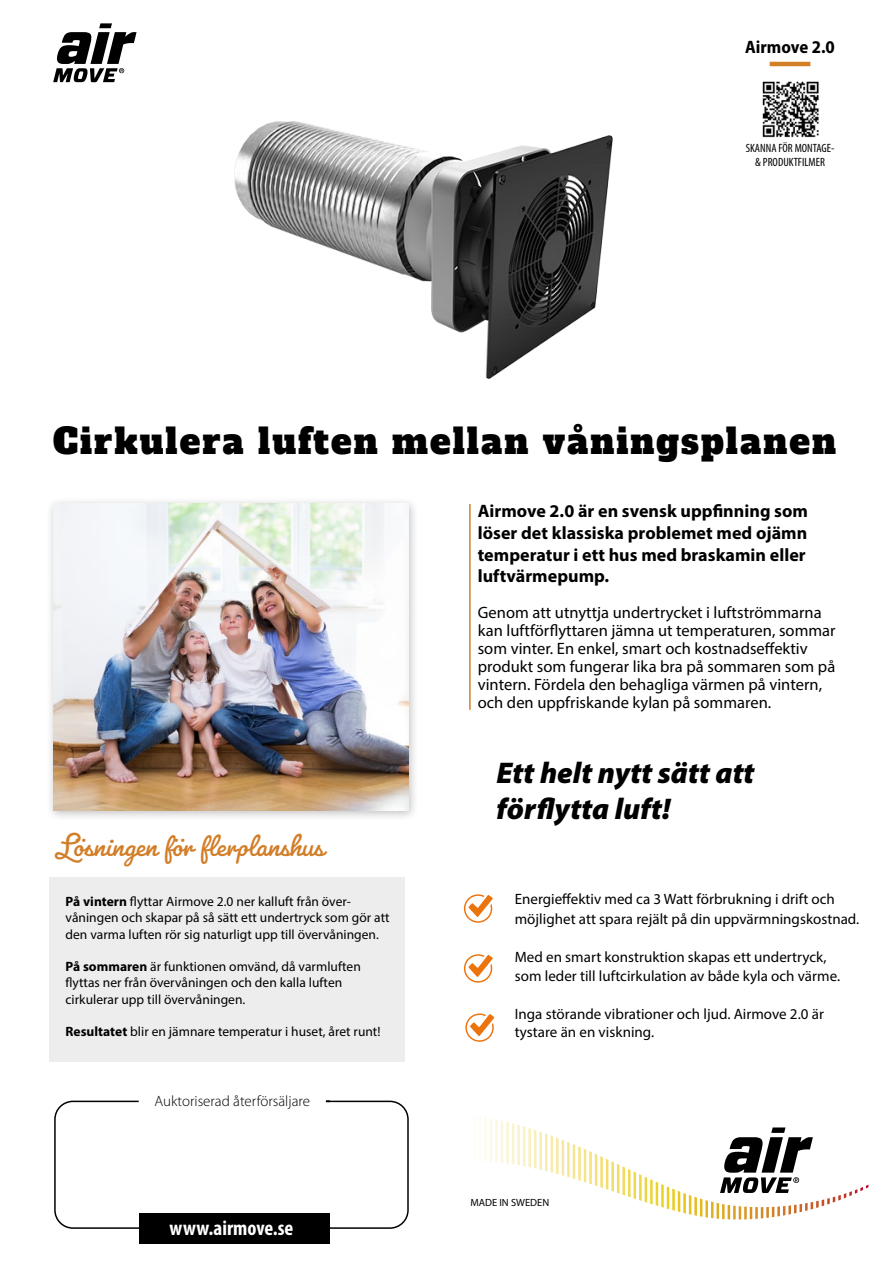
<style>
.page{position:relative;width:893px;height:1263px;background:#fff}
.page>*{position:absolute;margin:0;border:0;box-sizing:border-box;transform-origin:0 0}
.t1{font:34.5px "Alfa Slab One";letter-spacing:.06em;color:#000}
.t2{font:33px "Pacifico";color:#d27e28}
.t3{font:italic 900 30px/36px "Myriad Pro";color:#000}
.t4{font:700 condensed 21px "Myriad Pro";color:#fff}
.t5{font:700 18px/21.6px "Myriad Pro";color:#000}
.t6{font:700 semi-condensed 18px "Myriad Pro";color:#000}
.t7{font:16.5px/18px "Myriad Pro";color:#000}
.t8{font:15px/19.8px "Myriad Pro";color:#000}
.t9{font:300 15px "Myriad Pro";color:#000}
.t10{font:13.5px/16.2px "Myriad Pro";color:#000}
.t11{font:condensed 12px/14.4px "Myriad Pro";color:#000;text-align:center}
.t12{font:10.5px "Myriad Pro";color:#000}
.s1{font-weight:700}
</style>
<div class="page">
<div style="left:49px;top:878px;width:356px;height:184px;background:#eeeded"></div>
<div style="left:45px;top:497px;width:374px;height:324px;background:#000;opacity:.25"></div>
<img style="left:53px;top:504px;width:356px;height:306px">
<hr style="left:469px;top:504px;width:2px;height:206px;background:#d27f28">
<svg style="left:53px;top:23px;width:84px;height:59px"></svg>
<hr style="left:770px;top:62px;width:40px;height:4px;background:#d27f28">
<svg style="left:464px;top:894px;width:29px;height:29px"></svg>
<svg style="left:464px;top:954px;width:29px;height:28px"></svg>
<svg style="left:465px;top:1013px;width:30px;height:29px"></svg>
<svg style="left:479px;top:1117px;width:389px;height:102px"></svg>
<svg style="left:54px;top:1100px;width:355px;height:129px"></svg>
<div style="left:139px;top:1214px;width:191px;height:30px;background:#000"></div>
<img style="left:234px;top:121px;width:378px;height:257px">
<img style="left:762px;top:81px;width:57px;height:57px">
<h3 class="t6" style="left:745px;top:37px;width:91px">Airmove 2.0</h3>
<p class="t11" style="left:746px;top:140px;width:90px">SKANNA FÖR MONTAGE-&amp; PRODUKTFILMER</p>
<h1 class="t1" style="left:53px;top:412px;width:784px">Cirkulera luften mellan våningsplanen</h1>
<h3 class="t5" style="left:478px;top:500px;width:332px">Airmove 2.0 är en svensk uppfinning som löser det klassiska problemet med ojämn temperatur i ett hus med braskamin eller luftvärmepump.</h3>
<p class="t7" style="left:478px;top:603px;width:359px">Genom att utnyttja undertrycket i luftströmmarna kan luftförflyttaren jämna ut temperaturen, sommar som vinter. En enkel, smart och kostnadseffektiv produkt som fungerar lika bra på sommaren som på vintern. Fördela den behagliga värmen på vintern, och den uppfriskande kylan på sommaren.</p>
<h2 class="t2" style="left:53px;top:825px;width:272px">Lösningen för flerplanshus</h2>
<p class="t10" style="left:66px;top:893px;width:326px"><span class="s1">På vintern</span> flyttar Airmove 2.0 ner kalluft från över&shy;våningen och skapar på så sätt ett undertryck som gör att den varma luften rör sig naturligt upp till övervåningen.</p>
<p class="t10" style="left:66px;top:958px;width:297px"><span class="s1">På sommaren</span> är funktionen omvänd, då varmluften flyttas ner från övervåningen och den kalla luften cirkulerar upp till övervåningen.</p>
<p class="t10" style="left:66px;top:1023px;width:316px"><span class="s1">Resultatet</span> blir en jämnare temperatur i huset, året runt!</p>
<p class="t9" style="left:155px;top:1093px;width:157px">Auktoriserad återförsäljare</p>
<h3 class="t4" style="left:169px;top:1214px;width:125px">www.airmove.se</h3>
<h3 class="t3" style="left:496px;top:756px;width:260px">Ett helt nytt sätt att förflytta luft!</h3>
<p class="t8" style="left:515px;top:889px;width:346px">Energieffektiv med ca 3 Watt förbrukning i drift och möjlighet att spara rejält på din uppvärmningskostnad.</p>
<p class="t8" style="left:515px;top:946px;width:327px">Med en smart konstruktion skapas ett undertryck, som leder till luftcirkulation av både kyla och värme.</p>
<p class="t8" style="left:515px;top:1005px;width:311px;line-height:18px">Inga störande vibrationer och ljud. Airmove 2.0 är tystare än en viskning.</p>
<p class="t12" style="left:470px;top:1196px;width:80px">MADE IN SWEDEN</p>
</div>
